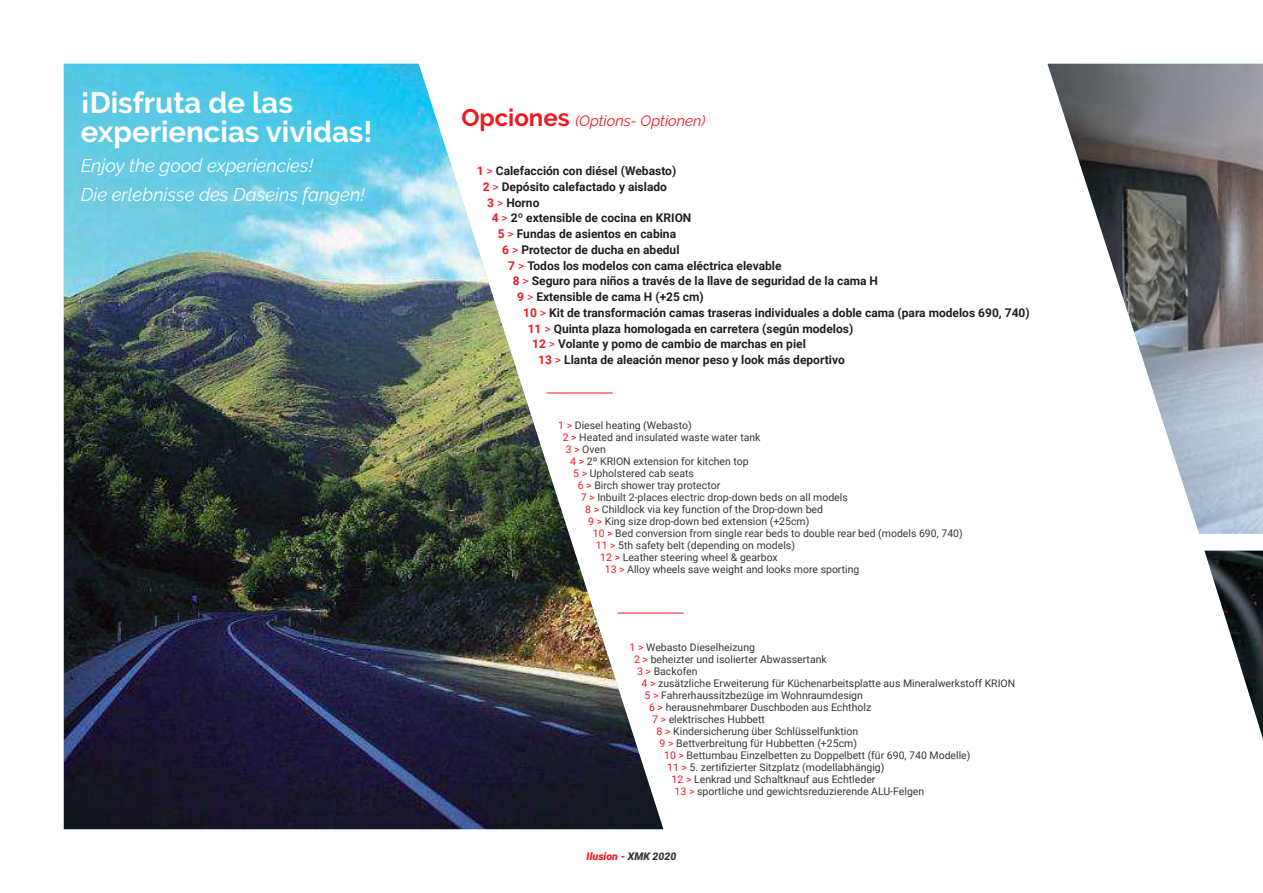
<style>
.page{position:relative;width:1263px;height:893px;background:#fff}
.page>*{position:absolute;margin:0;border:0;box-sizing:border-box;transform-origin:0 0}
.t1{font:700 29.4px/29.4px "Raleway";color:#fff}
.t2{font:italic 18.3px/29.4px "Raleway";color:#fff}
.t3{font:italic 15px "Raleway";color:#ef1923}
.t4{font:700 12px "Roboto";color:#241f1f}
.t5{font:10.5px/12px "Roboto";color:#393535}
.t6{font:italic 900 10.5px "Roboto";color:#ef1923}
.s1{font-weight:700;font-style:normal;font-size:24px}
.s2{color:#ef1923}
.s3{font-weight:400;color:#ef1923}
.s4{color:#393535}
</style>
<div class="page">
<hr style="left:617px;top:613px;width:67px;height:1px;background:#ef1923">
<img style="left:64px;top:64px;width:599px;height:765px">
<img style="left:1204px;top:551px;width:59px;height:188px">
<img style="left:1047px;top:64px;width:216px;height:470px">
<h1 class="t1" style="left:81px;top:88px;width:293px">¡Disfruta de las experiencias vividas!</h1>
<h2 class="t2" style="left:81px;top:151px;width:286px">Enjoy the good experiencies!<br>Die erlebnisse des Daseins fangen!</h2>
<h3 class="t3" style="left:461px;top:112px;width:246px"><span class="s1">Opciones</span> (Options- Optionen)</h3>
<p class="t4" style="left:477px;top:163px;width:201px"><span class="s2">1</span> <span class="s3">&gt;</span> Calefacción con diésel (Webasto)</p>
<p class="t4" style="left:483px;top:178px;width:186px"><span class="s2">2</span> <span class="s3">&gt;</span> Depósito calefactado y aislado</p>
<p class="t4" style="left:487px;top:194px;width:54px"><span class="s2">3</span> <span class="s3">&gt;</span> Horno</p>
<p class="t4" style="left:492px;top:210px;width:201px"><span class="s2">4</span> <span class="s3">&gt;</span> 2º extensible de cocina en KRION</p>
<p class="t4" style="left:498px;top:225px;width:180px"><span class="s2">5</span> <span class="s3">&gt;</span> Fundas de asientos en cabina</p>
<p class="t4" style="left:502px;top:241px;width:179px"><span class="s2">6</span> <span class="s3">&gt;</span> Protector de ducha en abedul</p>
<p class="t4" style="left:508px;top:257px;width:275px"><span class="s2">7</span> <span class="s3">&gt;</span> Todos los modelos con cama eléctrica elevable</p>
<p class="t4" style="left:513px;top:273px;width:367px"><span class="s2">8</span> <span class="s3">&gt;</span> Seguro para niños a través de la llave de seguridad de la cama H</p>
<p class="t4" style="left:517px;top:288px;width:188px"><span class="s2">9</span> <span class="s3">&gt;</span> Extensible de cama H (+25 cm)</p>
<p class="t4" style="left:523px;top:304px;width:508px"><span class="s2">10</span> <span class="s3">&gt;</span> Kit de transformación camas traseras individuales a doble cama (para modelos 690, 740)</p>
<p class="t4" style="left:528px;top:320px;width:327px"><span class="s2">11</span> <span class="s3">&gt;</span> Quinta plaza homologada en carretera (según modelos)</p>
<p class="t4" style="left:532px;top:336px;width:275px"><span class="s2">12</span> <span class="s3">&gt;</span> Volante y pomo de cambio de marchas en piel</p>
<p class="t4" style="left:538px;top:351px;width:308px"><span class="s2">13</span> <span class="s3">&gt;</span> Llanta de aleación menor peso y look más deportivo</p>
<p class="t5" style="left:563px;top:419px;width:199px;text-indent:-5px"><span class="s2">1 &gt;</span> Diesel heating (Webasto)<br><span class="s2">2 &gt;</span> Heated and insulated waste water tank<br><span class="s2">3 &gt;</span> Oven</p>
<p class="t5" style="left:570px;top:455px;width:180px"><span class="s2">4 &gt;</span> 2º KRION extension for kitchen top</p>
<p class="t5" style="left:573px;top:467px;width:122px"><span class="s2">5 &gt;</span> Upholstered cab seats</p>
<p class="t5" style="left:578px;top:479px;width:144px"><span class="s2">6 &gt;</span> Birch shower tray protector</p>
<p class="t5" style="left:581px;top:491px;width:269px"><span class="s2">7 &gt;</span> Inbuilt 2-places electric drop-down beds on all models</p>
<p class="t5" style="left:585px;top:503px;width:239px"><span class="s2">8 &gt;</span> Childlock via key function of the Drop-down bed</p>
<p class="t5" style="left:588px;top:515px;width:223px"><span class="s2">9 &gt;</span> King size drop-down bed extension (+25cm)</p>
<p class="t5" style="left:593px;top:527px;width:372px"><span class="s2">10 &gt;</span> Bed conversion from single rear beds to double rear bed (models 690, 740)</p>
<p class="t5" style="left:596px;top:539px;width:201px"><span class="s2">11 &gt;</span> 5th safety belt (depending on models)</p>
<p class="t5" style="left:600px;top:551px;width:179px"><span class="s2">12 &gt;</span> Leather steering wheel &amp; gearbox</p>
<p class="t5" style="left:605px;top:563px;width:256px"><span class="s2">13 &gt;</span> Alloy wheels save weight and looks more sporting</p>
<p class="t5" style="left:634px;top:641px;width:194px;text-indent:-5px"><span class="s2">1 &gt;</span> Webasto Dieselheizung<br><span class="s2">2 &gt;</span> beheizter und isolierter Abwassertank<br><span class="s2">3 &gt;</span> Backofen</p>
<p class="t5" style="left:642px;top:677px;width:375px"><span class="s2">4 &gt;</span> zusätzliche Erweiterung für Küchenarbeitsplatte aus Mineralwerkstoff KRION</p>
<p class="t5" style="left:645px;top:689px;width:220px"><span class="s2">5 &gt;</span> Fahrerhaussitzbezüge im Wohnraumdesign</p>
<p class="t5" style="left:649px;top:701px;width:224px"><span class="s2">6 &gt;</span> herausnehmbarer Duschboden aus Echtholz</p>
<p class="t5" style="left:652px;top:713px;width:114px"><span class="s2">7 &gt;</span> elektrisches Hubbett</p>
<p class="t5" style="left:657px;top:725px;width:203px"><span class="s2">8 &gt;</span> Kindersicherung über Schlüsselfunktion</p>
<p class="t5" style="left:660px;top:737px;width:199px"><span class="s2">9 &gt;</span> Bettverbreitung für Hubbetten (+25cm)</p>
<p class="t5" style="left:664px;top:749px;width:308px"><span class="s2">10 &gt;</span> Bettumbau Einzelbetten zu Doppelbett (für 690, 740 Modelle)</p>
<p class="t5" style="left:667px;top:761px;width:219px"><span class="s2">11 &gt;</span> 5. zertifizierter Sitzplatz (modellabhängig)</p>
<p class="t5" style="left:672px;top:773px;width:205px"><span class="s2">12 &gt;</span> Lenkrad und Schaltknauf aus Echtleder</p>
<p class="t5" style="left:675px;top:785px;width:251px"><span class="s2">13 &gt;</span> sportliche und gewichtsreduzierende ALU-Felgen</p>
<p class="t6" style="left:587px;top:849px;width:91px">Ilusion - <span class="s4">XMK 2020</span></p>
</div>
